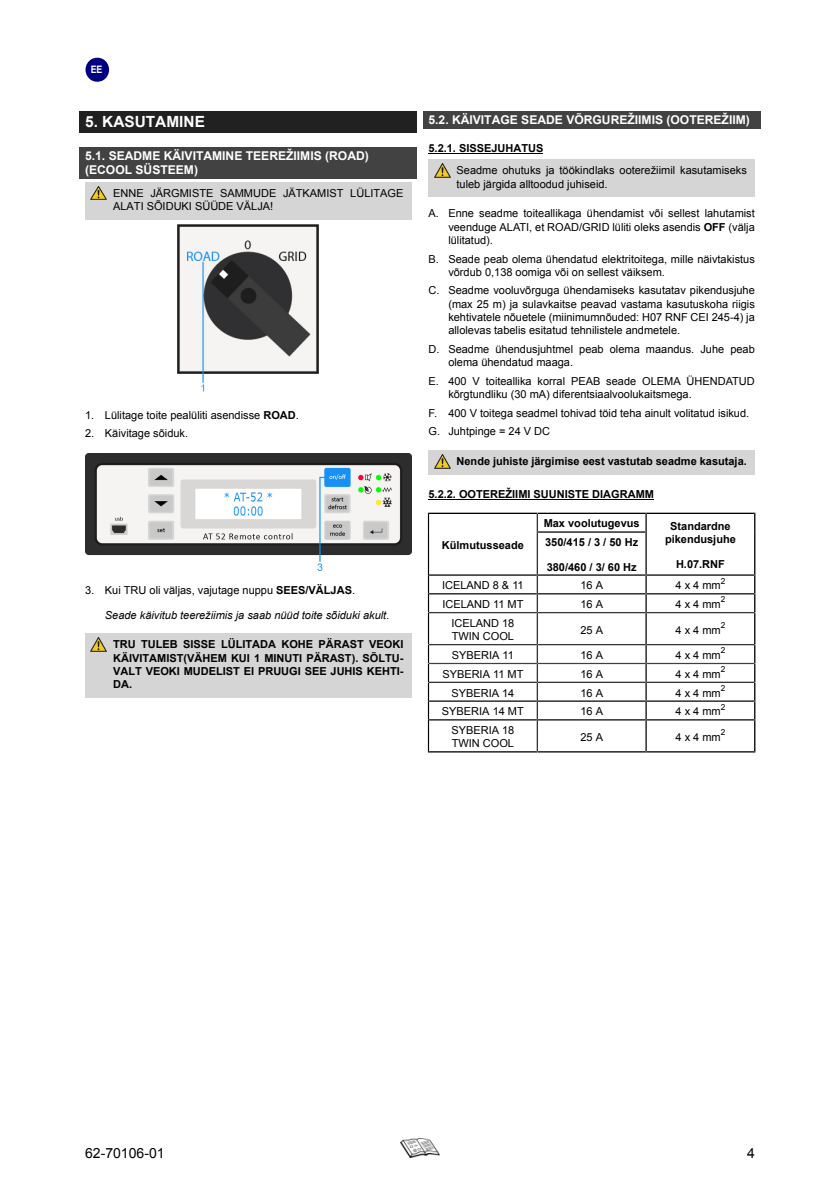
<style>
.page{position:relative;width:840px;height:1191px;background:#fff}
.page>*{position:absolute;margin:0;border:0;box-sizing:border-box;transform-origin:0 0}
.t1{font:700 15.4px "Arial";color:#fff}
.t2{font:14px "Arial";color:#000}
.t3{font:700 12.2px/14.6px "Arial";color:#fff}
.t4{font:11px/13.2px "Arial";color:#000}
.t5{font:700 11px/13.2px "Arial";color:#000;text-align:justify}
.t6{font:italic 11px "Arial";color:#000}
.t7{font:700 10.2px "Arial";color:#fff;scale:.86 1}
.t8{font:8.2px "Arial";color:#000}
.s1{font-weight:700}
</style>
<div class="page">
<svg style="left:85px;top:57px;width:25px;height:25px"></svg>
<div style="left:79px;top:111px;width:338px;height:21px;background:#212121"></div>
<div style="left:79px;top:147px;width:338px;height:31px;background:#424242"></div>
<div style="left:85px;top:182px;width:326px;height:38px;background:#d5d5d5"></div>
<img style="left:91px;top:186px;width:16px;height:14px">
<img style="left:178px;top:224px;width:140px;height:168px">
<img style="left:85px;top:453px;width:326px;height:117px">
<div style="left:85px;top:633px;width:326px;height:64px;background:#d5d5d5"></div>
<img style="left:91px;top:637px;width:16px;height:14px">
<div style="left:422px;top:111px;width:338px;height:17px;background:#424242"></div>
<hr style="left:428px;top:153px;width:115px;height:1px;background:#000">
<div style="left:428px;top:159px;width:326px;height:38px;background:#d5d5d5"></div>
<img style="left:434px;top:163px;width:16px;height:14px">
<div style="left:428px;top:450px;width:326px;height:25px;background:#d5d5d5"></div>
<img style="left:434px;top:454px;width:16px;height:14px">
<hr style="left:428px;top:499px;width:225px;height:1px;background:#000">
<svg style="left:427px;top:512px;width:328px;height:240px"></svg>
<img style="left:400px;top:1138px;width:39px;height:19px">
<p class="t7" style="left:91px;top:63px;width:15px">EE</p>
<h1 class="t1" style="left:85px;top:111px;width:121px">5. KASUTAMINE</h1>
<p class="t3" style="left:85px;top:149px;width:285px">5.1. SEADME KÄIVITAMINE TEEREŽIIMIS (ROAD) (ECOOL SÜSTEEM)</p>
<p class="t4" style="left:113px;top:187px;width:291px">ENNE JÄRGMISTE SAMMUDE JÄTKAMIST LÜLITAGE<br>ALATI SÕIDUKI SÜÜDE VÄLJA!</p>
<p class="t4" style="left:85px;top:408px;width:215px">1. Lülitage toite pealüliti asendisse <span class="s1">ROAD</span>.</p>
<p class="t4" style="left:85px;top:427px;width:104px">2. Käivitage sõiduk.</p>
<p class="t4" style="left:85px;top:584px;width:271px">3. Kui TRU oli väljas, vajutage nuppu <span class="s1">SEES/VÄLJAS</span>.</p>
<p class="t6" style="left:105px;top:607px;width:286px">Seade käivitub teerežiimis ja saab nüüd toite sõiduki akult.</p>
<p class="t5" style="left:113px;top:638px;width:292px">TRU TULEB SISSE LÜLITADA KOHE PÄRAST VEOKI KÄIVITAMIST(VÄHEM KUI 1 MINUTI PÄRAST). SÕLTU-VALT VEOKI MUDELIST EI PRUUGI SEE JUHIS KEHTI-DA.</p>
<p class="t3" style="left:428px;top:113px;width:322px">5.2. KÄIVITAGE SEADE VÕRGUREŽIIMIS (OOTEREŽIIM)</p>
<p class="t5" style="left:428px;top:142px;width:116px">5.2.1. SISSEJUHATUS</p>
<p class="t4" style="left:456px;top:164px;width:291px">Seadme ohutuks ja töökindlaks ooterežiimil kasutamiseks tuleb järgida alltoodud juhiseid.</p>
<p class="t4" style="left:448px;top:207px;width:308px;text-align:justify;text-indent:-20px">A. Enne seadme toiteallikaga ühendamist või sellest lahutamist veenduge ALATI, et ROAD/GRID lüliti oleks asendis <span class="s1">OFF</span> (välja lülitatud).</p>
<p class="t4" style="left:448px;top:252px;width:308px;text-indent:-20px">B. Seade peab olema ühendatud elektritoitega, mille näivtakistus võrdub 0,138 oomiga või on sellest väiksem.</p>
<p class="t4" style="left:448px;top:284px;width:308px;text-align:justify;text-indent:-20px">C. Seadme vooluvõrguga ühendamiseks kasutatav pikendusjuhe (max 25 m) ja sulavkaitse peavad vastama kasutuskoha riigis kehtivatele nõuetele (miinimumnõuded: H07 RNF CEI 245-4) ja allolevas tabelis esitatud tehnilistele andmetele.</p>
<p class="t4" style="left:448px;top:342px;width:308px;text-indent:-20px">D. Seadme ühendusjuhtmel peab olema maandus. Juhe peab olema ühendatud maaga.</p>
<p class="t4" style="left:448px;top:374px;width:308px;text-indent:-20px">E. 400 V toiteallika korral PEAB seade OLEMA ÜHENDATUD kõrgtundliku (30 mA) diferentsiaalvoolukaitsmega.</p>
<p class="t4" style="left:428px;top:403px;width:322px;line-height:18.6px">F. 400 V toitega seadmel tohivad töid teha ainult volitatud isikud.<br>G. Juhtpinge = 24 V DC</p>
<p class="t5" style="left:456px;top:455px;width:292px">Nende juhiste järgimise eest vastutab seadme kasutaja.</p>
<p class="t5" style="left:428px;top:488px;width:227px">5.2.2. OOTEREŽIIMI SUUNISTE DIAGRAMM</p>
<p class="t5" style="left:543px;top:517px;width:97px">Max voolutugevus</p>
<p class="t5" style="left:441px;top:539px;width:83px">Külmutusseade</p>
<p class="t5" style="left:545px;top:536px;width:94px">350/415 / 3 / 50 Hz</p>
<p class="t5" style="left:546px;top:560px;width:91px">380/460 / 3/ 60 Hz</p>
<p class="t5" style="left:664px;top:520px;width:72px;text-align:center">Standardne pikendusjuhe</p>
<p class="t5" style="left:675px;top:557px;width:50px">H.07.RNF</p>
<p class="t8" style="left:720px;top:575px;width:6px">2</p>
<p class="t4" style="left:442px;top:579px;width:83px">ICELAND 8 &amp; 11</p>
<p class="t4" style="left:580px;top:579px;width:24px">16 A</p>
<p class="t4" style="left:675px;top:579px;width:47px">4 x 4 mm</p>
<p class="t8" style="left:720px;top:594px;width:6px">2</p>
<p class="t4" style="left:442px;top:598px;width:83px">ICELAND 11 MT</p>
<p class="t4" style="left:580px;top:598px;width:24px">16 A</p>
<p class="t4" style="left:675px;top:598px;width:47px">4 x 4 mm</p>
<p class="t4" style="left:451px;top:616px;width:64px">ICELAND 18<br>TWIN COOL</p>
<p class="t4" style="left:580px;top:623px;width:24px">25 A</p>
<p class="t4" style="left:675px;top:623px;width:47px">4 x 4 mm</p>
<p class="t8" style="left:720px;top:619px;width:6px">2</p>
<p class="t8" style="left:720px;top:645px;width:6px">2</p>
<p class="t4" style="left:451px;top:648px;width:64px">SYBERIA 11</p>
<p class="t4" style="left:580px;top:648px;width:24px">16 A</p>
<p class="t4" style="left:675px;top:648px;width:47px">4 x 4 mm</p>
<p class="t8" style="left:720px;top:664px;width:6px">2</p>
<p class="t4" style="left:442px;top:667px;width:83px">SYBERIA 11 MT</p>
<p class="t4" style="left:580px;top:667px;width:24px">16 A</p>
<p class="t4" style="left:675px;top:667px;width:47px">4 x 4 mm</p>
<p class="t8" style="left:720px;top:682px;width:6px">2</p>
<p class="t4" style="left:451px;top:686px;width:64px">SYBERIA 14</p>
<p class="t4" style="left:580px;top:686px;width:24px">16 A</p>
<p class="t4" style="left:675px;top:686px;width:47px">4 x 4 mm</p>
<p class="t8" style="left:720px;top:701px;width:6px">2</p>
<p class="t4" style="left:441px;top:705px;width:83px">SYBERIA 14 MT</p>
<p class="t4" style="left:580px;top:705px;width:24px">16 A</p>
<p class="t4" style="left:675px;top:705px;width:47px">4 x 4 mm</p>
<p class="t4" style="left:451px;top:724px;width:64px">SYBERIA 18<br>TWIN COOL</p>
<p class="t4" style="left:580px;top:730px;width:24px">25 A</p>
<p class="t4" style="left:675px;top:730px;width:47px">4 x 4 mm</p>
<p class="t8" style="left:720px;top:727px;width:6px">2</p>
<p class="t2" style="left:85px;top:1143px;width:81px">62-70106-01</p>
<p class="t2" style="left:746px;top:1143px;width:9px">4</p>
</div>
